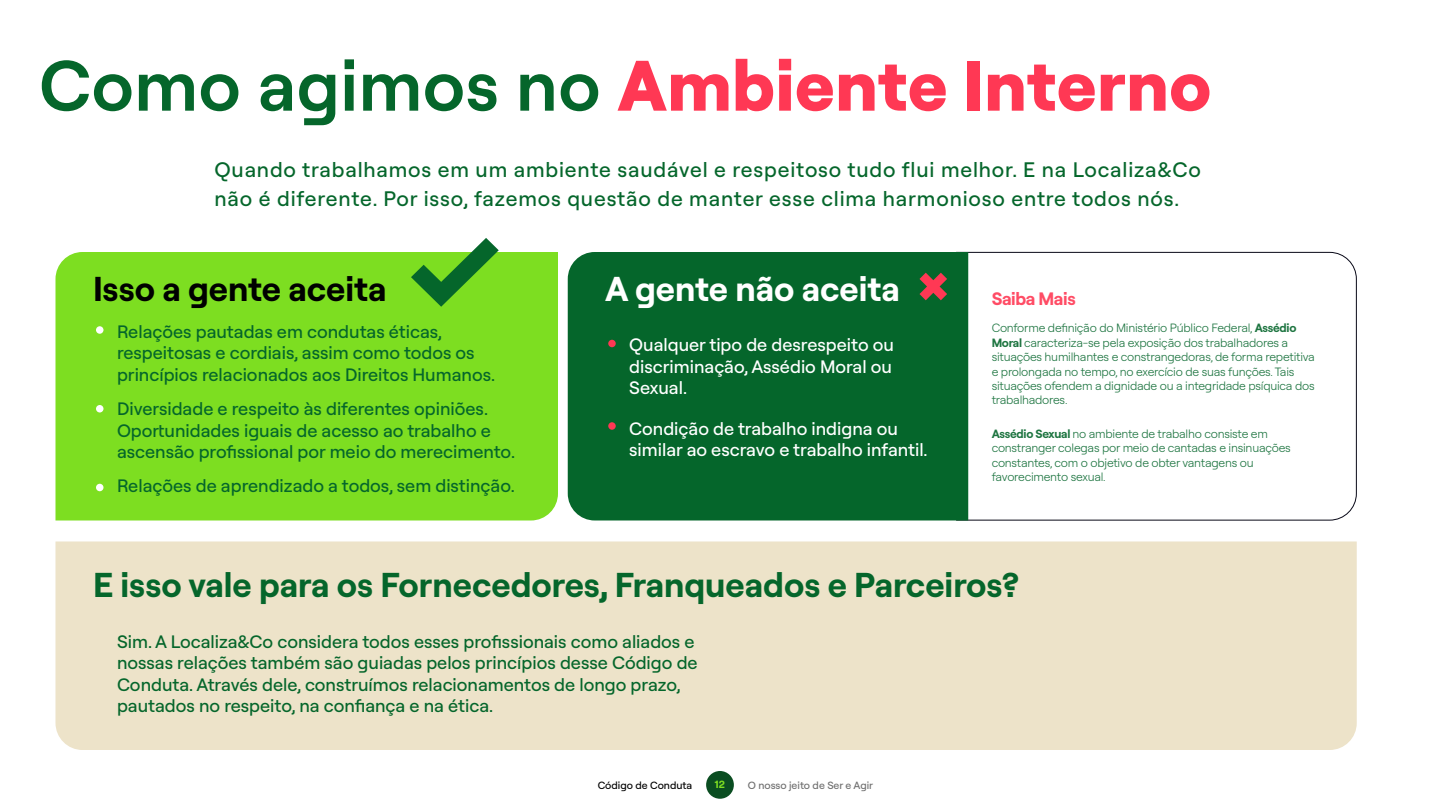
<style>
.page{position:relative;width:1440px;height:810px;background:#fff}
.page>*{position:absolute;margin:0;border:0;box-sizing:border-box;transform-origin:0 0}
.t1{font:800 71.25px "Roobert";letter-spacing:.01em;color:#ff3854}
.t2{font:700 34.5px "Roobert";color:#05662b}
.t3{font:700 34.5px "Roobert";color:#000}
.t4{font:700 34.5px "Roobert";color:#fff}
.t5{font:500 21px/29.1px "Roobert";letter-spacing:.04em;color:#05662b}
.t6{font:500 18px/21.6px "Roobert";color:#05662b}
.t7{font:500 18px/21.6px "Roobert";color:#fff;text-align:justify}
.t8{font:700 18px "Roobert";letter-spacing:-.02em;color:#ff4c65}
.t9{font:300 12px/14.4px "Roobert";letter-spacing:-.02em;color:#1e7541}
.t10{font:500 10.5px "Roobert";color:#6e6e6e}
.t11{font:500 10.5px "Roobert";color:#000}
.t12{font:700 10.5px "Roobert";color:#7dde21}
.s1{font-weight:600;color:#05662b}
.s2{font-weight:700}
</style>
<div class="page">
<div style="left:706px;top:771px;width:28px;height:28px;background:#0a4d21;border-radius:50%"></div>
<svg style="left:956px;top:252px;width:401px;height:269px"></svg>
<div style="left:56px;top:252px;width:502px;height:268px;background:#7dde21"></div>
<div style="left:56px;top:542px;width:1301px;height:208px;background:#ede3c9"></div>
<div style="left:568px;top:252px;width:400px;height:268px;background:#05662b"></div>
<div style="left:96px;top:326px;width:8px;height:8px;background:#fff;border-radius:50%"></div>
<div style="left:608px;top:340px;width:8px;height:7px;background:#ff3854;border-radius:50%"></div>
<div style="left:608px;top:422px;width:8px;height:8px;background:#ff3854;border-radius:50%"></div>
<div style="left:96px;top:405px;width:8px;height:7px;background:#fff;border-radius:50%"></div>
<div style="left:96px;top:484px;width:8px;height:7px;background:#fff;border-radius:50%"></div>
<svg style="left:411px;top:238px;width:88px;height:69px"></svg>
<svg style="left:919px;top:273px;width:28px;height:27px"></svg>
<h1 class="t1" style="left:39px;top:33px;width:1174px"><span class="s1">Como agimos no</span> Ambiente Interno</h1>
<p class="t5" style="left:214px;top:154px;width:988px">Quando trabalhamos em um ambiente saudável e respeitoso tudo flui melhor. E na Localiza&amp;Co não é diferente. Por isso, fazemos questão de manter esse clima harmonioso entre todos nós.</p>
<h2 class="t3" style="left:93px;top:264px;width:295px">Isso a gente aceita</h2>
<p class="t6" style="left:117px;top:319px;width:380px">Relações pautadas em condutas éticas, respeitosas e cordiais, assim como todos os princípios relacionados aos Direitos Humanos.</p>
<p class="t6" style="left:117px;top:397px;width:400px">Diversidade e respeito às diferentes opiniões.<br>Oportunidades iguais de acesso ao trabalho e ascensão profissional por meio do merecimento.</p>
<p class="t6" style="left:117px;top:474px;width:399px">Relações de aprendizado a todos, sem distinção.</p>
<h2 class="t4" style="left:605px;top:264px;width:296px">A gente não aceita</h2>
<p class="t7" style="left:629px;top:333px;width:266px">Qualquer tipo de desrespeito ou discriminação, Assédio Moral ou Sexual.</p>
<p class="t7" style="left:629px;top:416px;width:300px">Condição de trabalho indigna ou similar ao escravo e trabalho infantil.</p>
<p class="t8" style="left:992px;top:285px;width:86px">Saiba Mais</p>
<p class="t9" style="left:992px;top:320px;width:325px">Conforme definição do Ministério Público Federal, <span class="s2">Assédio Moral</span> caracteriza-se pela exposição dos trabalhadores a situações humilhantes e constrangedoras, de forma repetitiva e prolongada no tempo, no exercício de suas funções. Tais situações ofendem a dignidade ou a integridade psíquica dos trabalhadores.</p>
<p class="t9" style="left:992px;top:426px;width:301px"><span class="s2">Assédio Sexual</span> no ambiente de trabalho consiste em constranger colegas por meio de cantadas e insinuações constantes, com o objetivo de obter vantagens ou favorecimento sexual.</p>
<h2 class="t2" style="left:93px;top:560px;width:927px">E isso vale para os Fornecedores, Franqueados e Parceiros?</h2>
<p class="t6" style="left:117px;top:630px;width:582px">Sim. A Localiza&amp;Co considera todos esses profissionais como aliados e nossas relações também são guiadas pelos princípios desse Código de Conduta. Através dele, construímos relacionamentos de longo prazo, pautados no respeito, na confiança e na ética.</p>
<p class="t11" style="left:598px;top:778px;width:96px">Código de Conduta</p>
<p class="t12" style="left:715px;top:777px;width:12px">12</p>
<p class="t10" style="left:748px;top:778px;width:127px">O nosso jeito de Ser e Agir</p>
</div>
